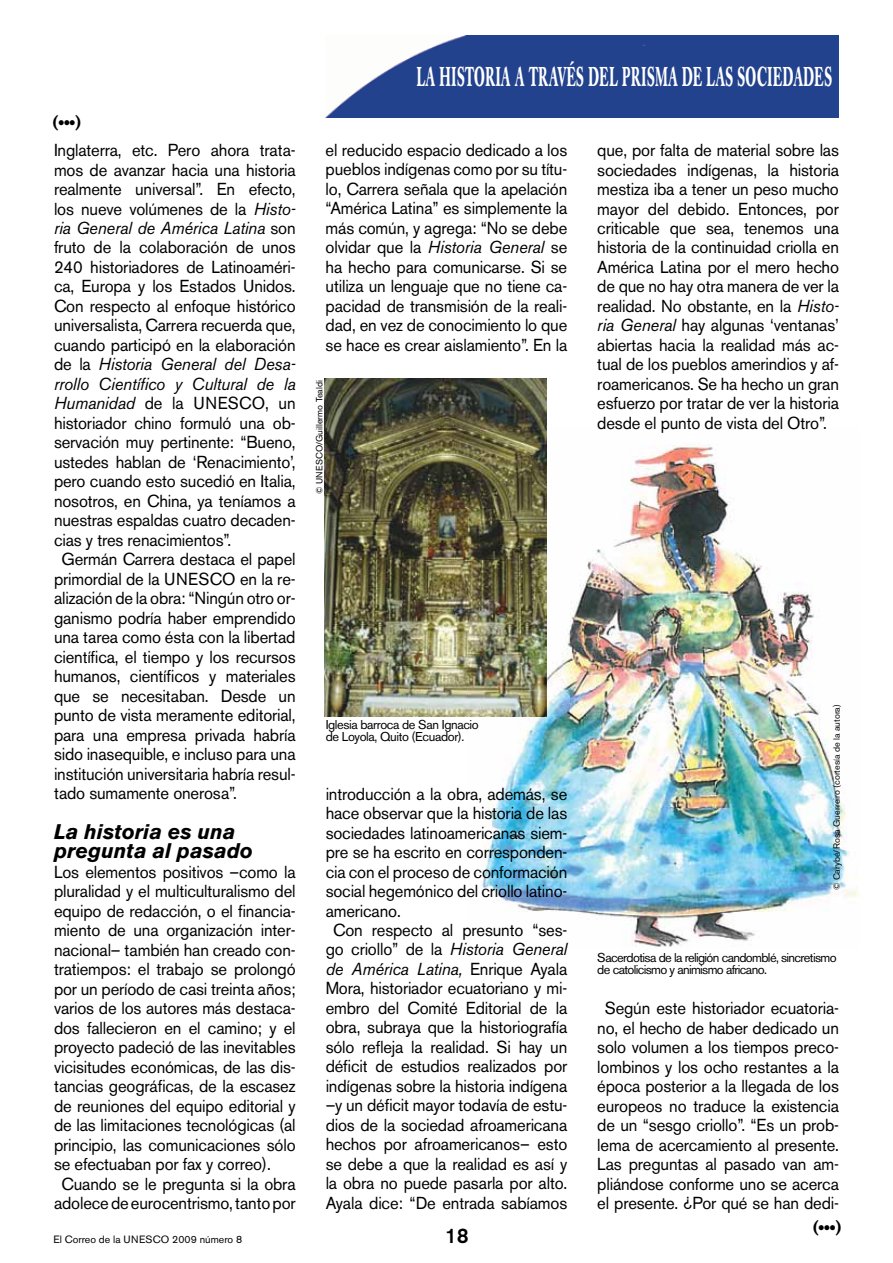
<style>
.page{position:relative;width:893px;height:1263px;background:#fff}
.page>*{position:absolute;margin:0;border:0;box-sizing:border-box;transform-origin:0 0}
.t1{font:700 27px "Caslon Book BE";letter-spacing:.04em;color:#fff;scale:.48 1}
.t2{font:italic 700 21px/19.5px "Akzidenz Grotesk BE";color:#000}
.t3{font:500 21px "Akzidenz Grotesk BE";color:#000;scale:.96 1}
.t4{font:500 18px "Akzidenz Grotesk BE";color:#000;scale:.96 1}
.t5{font:17.25px/19.5px "Akzidenz Grotesk BE";letter-spacing:-.01em;color:#000;text-align:justify;scale:.96 1}
.t6{font:italic 17.25px "Akzidenz Grotesk BE";letter-spacing:-.01em;color:#000;scale:.96 1}
.t7{font:17.25px "Akzidenz Grotesk BE";letter-spacing:.01em;color:#000;scale:.96 1}
.t8{font:12.75px/12px "Akzidenz Grotesk BE";letter-spacing:-.05em;color:#000}
.t9{font:12.75px/12px "Akzidenz Grotesk BE";letter-spacing:-.03em;color:#000}
.t10{font:10.5px "Akzidenz Grotesk BE";color:#000}
.t11{font:9px "Akzidenz Grotesk BE";color:#000}
.s1{font-style:italic}
.s2{font-style:normal}
</style>
<div class="page">
<img style="left:469px;top:444px;width:390px;height:503px">
<img style="left:325px;top:378px;width:222px;height:338px">
<img style="left:326px;top:36px;width:513px;height:81px">
<p class="t4" style="left:52px;top:111px;width:32px">(•••)</p>
<p class="t5" style="left:54px;top:140px;width:253px">Inglaterra, etc. Pero ahora trata-</p>
<p class="t5" style="left:54px;top:160px;width:253px">mos de avanzar hacia una historia</p>
<p class="t5" style="left:54px;top:179px;width:253px">realmente universal”. En efecto,</p>
<p class="t5" style="left:54px;top:199px;width:253px">los nueve volúmenes de la <span class="s1">Histo-</span></p>
<p class="t6" style="left:54px;top:218px;width:253px">ria General de América Latina <span class="s2">son</span></p>
<p class="t5" style="left:54px;top:238px;width:253px">fruto de la colaboración de unos</p>
<p class="t5" style="left:54px;top:257px;width:253px">240 historiadores de Latinoaméri-</p>
<p class="t5" style="left:54px;top:277px;width:253px">ca, Europa y los Estados Unidos.</p>
<p class="t5" style="left:54px;top:296px;width:253px">Con respecto al enfoque histórico</p>
<p class="t5" style="left:54px;top:316px;width:253px">universalista, Carrera recuerda que,</p>
<p class="t5" style="left:54px;top:335px;width:253px">cuando participó en la elaboración</p>
<p class="t6" style="left:54px;top:354px;width:253px"><span class="s2">de la</span> Historia General del Desa-</p>
<p class="t6" style="left:54px;top:373px;width:253px">rrollo Científico y Cultural de la</p>
<p class="t7" style="left:54px;top:393px;width:253px"><span class="s1">Humanidad</span> de la UNESCO, un</p>
<p class="t5" style="left:54px;top:413px;width:253px">historiador chino formuló una ob-</p>
<p class="t5" style="left:54px;top:433px;width:253px">servación muy pertinente: “Bueno,</p>
<p class="t5" style="left:54px;top:452px;width:253px">ustedes hablan de ‘Renacimiento’,</p>
<p class="t5" style="left:54px;top:472px;width:253px">pero cuando esto sucedió en Italia,</p>
<p class="t5" style="left:54px;top:491px;width:253px">nosotros, en China, ya teníamos a</p>
<p class="t5" style="left:54px;top:511px;width:253px">nuestras espaldas cuatro decaden-</p>
<p class="t5" style="left:54px;top:530px;width:186px">cias y tres renacimientos”.</p>
<p class="t5" style="left:62px;top:550px;width:245px">Germán Carrera destaca el papel</p>
<p class="t5" style="left:54px;top:569px;width:253px">primordial de la UNESCO en la re-</p>
<p class="t5" style="left:54px;top:589px;width:253px">alización de la obra: “Ningún otro or-</p>
<p class="t5" style="left:54px;top:608px;width:253px">ganismo podría haber emprendido</p>
<p class="t5" style="left:54px;top:628px;width:253px">una tarea como ésta con la libertad</p>
<p class="t5" style="left:54px;top:647px;width:253px">científica, el tiempo y los recursos</p>
<p class="t5" style="left:54px;top:667px;width:253px">humanos, científicos y materiales</p>
<p class="t5" style="left:54px;top:686px;width:253px">que se necesitaban. Desde un</p>
<p class="t5" style="left:54px;top:706px;width:253px">punto de vista meramente editorial,</p>
<p class="t5" style="left:54px;top:725px;width:253px">para una empresa privada habría</p>
<p class="t5" style="left:54px;top:745px;width:253px">sido inasequible, e incluso para una</p>
<p class="t5" style="left:54px;top:764px;width:253px">institución universitaria habría resul-</p>
<p class="t5" style="left:54px;top:784px;width:192px">tado sumamente onerosa”.</p>
<p class="t2" style="left:54px;top:821px;width:201px">La historia es una pregunta al pasado</p>
<p class="t5" style="left:54px;top:862px;width:253px">Los elementos positivos –como la</p>
<p class="t5" style="left:54px;top:881px;width:253px">pluralidad y el multiculturalismo del</p>
<p class="t5" style="left:54px;top:901px;width:253px">equipo de redacción, o el financia-</p>
<p class="t5" style="left:54px;top:920px;width:253px">miento de una organización inter-</p>
<p class="t5" style="left:54px;top:940px;width:253px">nacional– también han creado con-</p>
<p class="t5" style="left:54px;top:959px;width:253px">tratiempos: el trabajo se prolongó</p>
<p class="t5" style="left:54px;top:979px;width:253px">por un período de casi treinta años;</p>
<p class="t5" style="left:54px;top:998px;width:253px">varios de los autores más destaca-</p>
<p class="t5" style="left:54px;top:1018px;width:253px">dos fallecieron en el camino; y el</p>
<p class="t5" style="left:54px;top:1037px;width:253px">proyecto padeció de las inevitables</p>
<p class="t5" style="left:54px;top:1057px;width:253px">vicisitudes económicas, de las dis-</p>
<p class="t5" style="left:54px;top:1076px;width:253px">tancias geográficas, de la escasez</p>
<p class="t5" style="left:54px;top:1096px;width:253px">de reuniones del equipo editorial y</p>
<p class="t5" style="left:54px;top:1115px;width:253px">de las limitaciones tecnológicas (al</p>
<p class="t5" style="left:54px;top:1135px;width:253px">principio, las comunicaciones sólo</p>
<p class="t5" style="left:54px;top:1154px;width:227px">se efectuaban por fax y correo).</p>
<p class="t5" style="left:62px;top:1174px;width:245px">Cuando se le pregunta si la obra</p>
<p class="t5" style="left:54px;top:1193px;width:253px">adolece de eurocentrismo, tanto por</p>
<p class="t10" style="left:53px;top:1233px;width:190px">El Correo de la UNESCO 2009 número 8</p>
<h1 class="t1" style="left:417px;top:61px;width:867px">LA HISTORIA A TRAVÉS DEL PRISMA DE LAS SOCIEDADE S</h1>
<p class="t5" style="left:326px;top:140px;width:253px">el reducido espacio dedicado a los pueblos indígenas como por su títu&shy;lo, Carrera señala que la apelación “América Latina” es simplemente la más común, y agrega: “No se debe olvidar que la <span class="s1">Historia General</span> se ha hecho para comunicarse. Si se utiliza un lenguaje que no tiene ca&shy;pacidad de transmisión de la reali&shy;dad, en vez de conocimiento lo que se hace es crear aislamiento”. En la</p>
<p class="t11" style="left:314px;top:494px;width:115px;rotate:-90deg">© UNESCO/Guillermo Tealdi</p>
<p class="t5" style="left:597px;top:140px;width:253px">que, por falta de material sobre las sociedades indígenas, la historia mestiza iba a tener un peso mucho mayor del debido. Entonces, por criticable que sea, tenemos una historia de la continuidad criolla en América Latina por el mero hecho de que no hay otra manera de ver la realidad. No obstante, en la <span class="s1">Histo&shy;ria General</span> hay algunas ‘ventanas’ abiertas hacia la realidad más ac&shy;tual de los pueblos amerindios y af&shy;roamericanos. Se ha hecho un gran esfuerzo por tratar de ver la historia desde el punto de vista del Otro”.</p>
<p class="t9" style="left:326px;top:719px;width:155px">Iglesia barroca de San Ignacio de Loyola, Quito (Ecuador).</p>
<p class="t5" style="left:326px;top:784px;width:253px">introducción a la obra, además, se</p>
<p class="t5" style="left:326px;top:803px;width:253px">hace observar que la historia de las</p>
<p class="t5" style="left:326px;top:823px;width:253px">sociedades latinoamericanas siem-</p>
<p class="t5" style="left:326px;top:842px;width:253px">pre se ha escrito en corresponden-</p>
<p class="t5" style="left:326px;top:862px;width:253px">cia con el proceso de conformación</p>
<p class="t5" style="left:326px;top:881px;width:253px">social hegemónico del criollo latino-</p>
<p class="t5" style="left:326px;top:901px;width:80px">americano.</p>
<p class="t5" style="left:333px;top:920px;width:245px">Con respecto al presunto “ses-</p>
<p class="t6" style="left:326px;top:939px;width:253px"><span class="s2">go criollo” de la</span> Historia General</p>
<p class="t6" style="left:326px;top:958px;width:253px">de América Latina, <span class="s2">Enrique Ayala</span></p>
<p class="t5" style="left:326px;top:979px;width:253px">Mora, historiador ecuatoriano y mi-</p>
<p class="t5" style="left:326px;top:998px;width:253px">embro del Comité Editorial de la</p>
<p class="t5" style="left:326px;top:1018px;width:253px">obra, subraya que la historiografía</p>
<p class="t5" style="left:326px;top:1037px;width:253px">sólo refleja la realidad. Si hay un</p>
<p class="t5" style="left:326px;top:1057px;width:253px">déficit de estudios realizados por</p>
<p class="t5" style="left:326px;top:1076px;width:253px">indígenas sobre la historia indígena</p>
<p class="t5" style="left:326px;top:1096px;width:253px">–y un déficit mayor todavía de estu-</p>
<p class="t5" style="left:326px;top:1115px;width:253px">dios de la sociedad afroamericana</p>
<p class="t5" style="left:326px;top:1135px;width:253px">hechos por afroamericanos– esto</p>
<p class="t5" style="left:326px;top:1154px;width:253px">se debe a que la realidad es así y</p>
<p class="t5" style="left:326px;top:1174px;width:253px">la obra no puede pasarla por alto.</p>
<p class="t5" style="left:326px;top:1193px;width:253px">Ayala dice: “De entrada sabíamos</p>
<p class="t3" style="left:445px;top:1223px;width:25px">18</p>
<p class="t11" style="left:831px;top:890px;width:187px;rotate:-90deg">© Carybé/Rosa Guerreiro (cortesía de la autora)</p>
<p class="t8" style="left:597px;top:952px;width:241px">Sacerdotisa de la religión candomblé, sincretismo de catolicismo y animismo africano.</p>
<p class="t5" style="left:597px;top:998px;width:253px;text-align:center">Según este historiador ecuatoria&shy;no, el hecho de haber dedicado un solo volumen a los tiempos preco&shy;lombinos y los ocho restantes a la época posterior a la llegada de los europeos no traduce la existencia de un “sesgo criollo”. “Es un prob&shy;lema de acercamiento al presente.<br>Las preguntas al pasado van am&shy;pliándose conforme uno se acerca el presente. ¿Por qué se han dedi-</p>
<p class="t4" style="left:813px;top:1217px;width:32px">(•••)</p>
</div>
